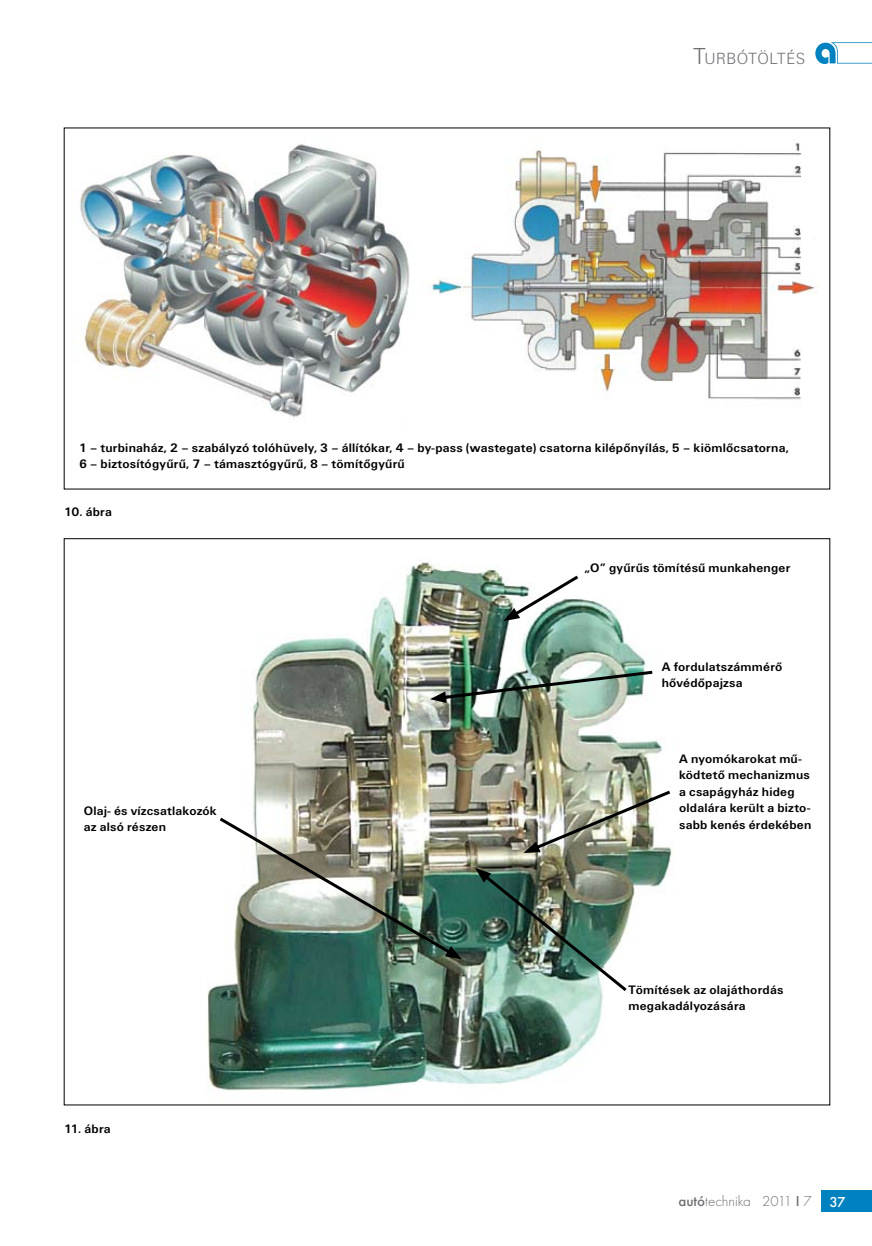
<style>
.page{position:relative;width:872px;height:1246px;background:#fff}
.page>*{position:absolute;margin:0;border:0;box-sizing:border-box;transform-origin:0 0}
.t1{font:16.8px "U001 Lig";letter-spacing:.03em;color:#6d6f71}
.t2{font:300 15px "Futura TOT";color:#6d6f71}
.t3{font:700 12.75px/16.5px "U001";letter-spacing:.015em;color:#000}
.s1{font-size:24px}
.s2{font-weight:500}
.s3{font-weight:500;color:#fff}
</style>
<div class="page">
<div style="left:821px;top:1191px;width:51px;height:21px;background:#0081c0"></div>
<svg style="left:815px;top:42px;width:57px;height:22px"></svg>
<img style="left:79px;top:144px;width:331px;height:273px">
<img style="left:430px;top:143px;width:388px;height:257px">
<img style="left:139px;top:562px;width:600px;height:544px">
<img style="left:216px;top:815px;width:246px;height:144px">
<svg style="left:503px;top:573px;width:78px;height:48px"></svg>
<img style="left:430px;top:669px;width:225px;height:34px">
<img style="left:523px;top:788px;width:150px;height:65px">
<img style="left:475px;top:868px;width:155px;height:126px">
<p class="t1" style="left:693px;top:49px;width:113px"><span class="s1">T</span>URBÓTÖLTÉS</p>
<p class="t3" style="left:79px;top:439px;width:711px">1 – turbinaház, 2 – szabályzó tolóhüvely, 3 – állítókar, 4 – by-pass (wastegate) csatorna kilépőnyílás, 5 – kiömlőcsatorna,<br>6 – biztosítógyűrű, 7 – támasztógyűrű, 8 – tömítőgyűrű</p>
<p class="t3" style="left:64px;top:504px;width:49px">10. ábra</p>
<p class="t3" style="left:84px;top:802px;width:135px">Olaj- és vízcsatlakozók az alsó részen</p>
<p class="t3" style="left:64px;top:1121px;width:48px">11. ábra</p>
<p class="t3" style="left:584px;top:560px;width:208px">„O” gyűrűs tömítésű munkahenger</p>
<p class="t3" style="left:662px;top:659px;width:122px;line-height:15.3px">A fordulatszámmérő hővédőpajzsa</p>
<p class="t3" style="left:679px;top:750px;width:134px">A nyomókarokat mű&shy;ködtető mechanizmus a csapágyház hideg oldalára került a bizto&shy;sabb kenés érdekében</p>
<p class="t3" style="left:628px;top:981px;width:156px">Tömítések az olajáthordás megakadályozására</p>
<p class="t2" style="left:678px;top:1193px;width:169px"><span class="s2">autó</span>technika 2011 <span class="s2">I</span> 7 <span class="s3">37</span></p>
</div>
